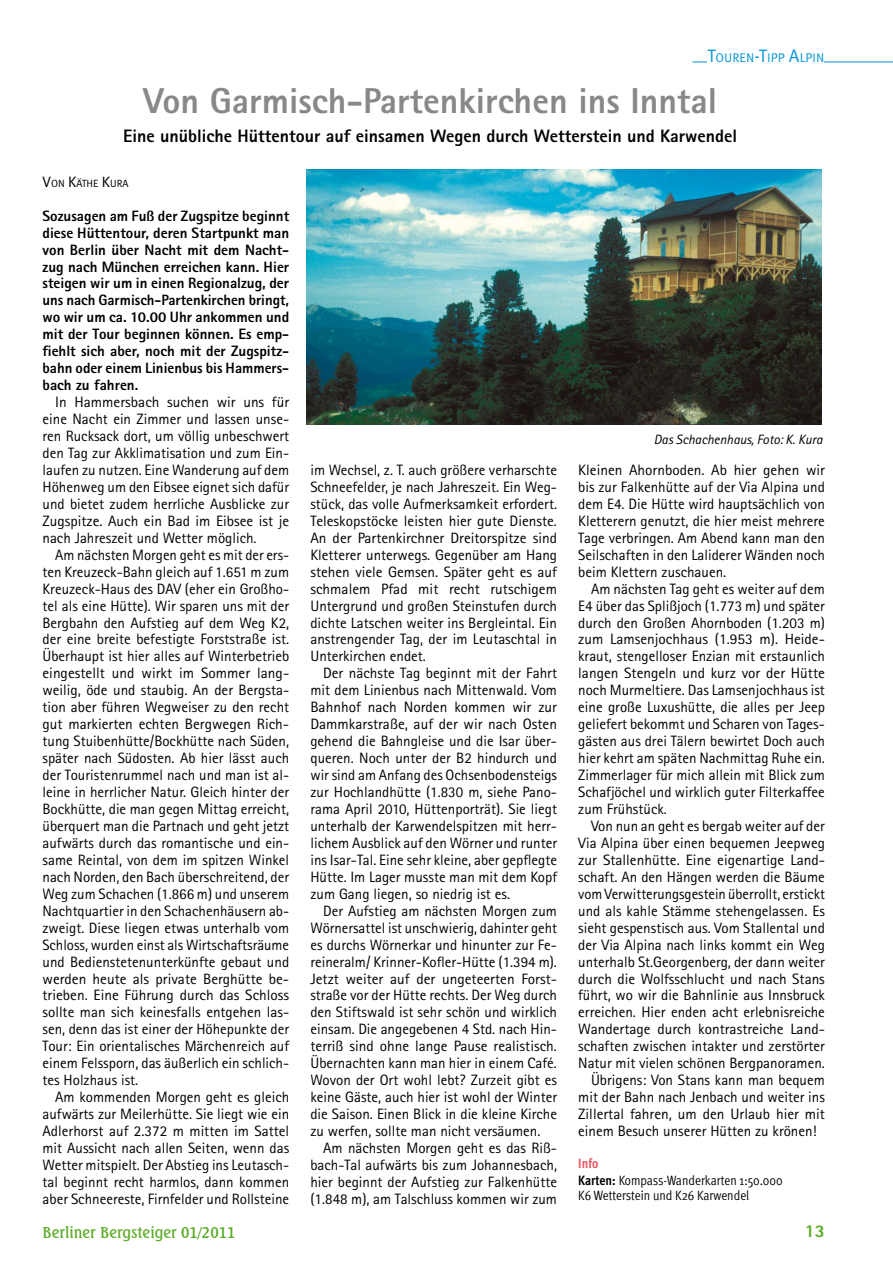
<style>
.page{position:relative;width:893px;height:1263px;background:#fff}
.page>*{position:absolute;margin:0;border:0;box-sizing:border-box;transform-origin:0 0}
.t1{font:800 36px "Agfa Rotis Sans Serif";color:#87888a}
.t2{font:800 18px "Agfa Rotis Sans Serif";color:#000}
.t3{font:800 18px "Agfa Rotis Sans Serif";color:#5bac26}
.t4{font:15px/17px "Agfa Rotis Sans Serif";color:#000;text-align:justify}
.t5{font:800 15px/17px "Agfa Rotis Sans Serif";color:#000;text-align:justify}
.t6{font:500 15px "Seagull BT";color:#5bac26}
.t7{font:13.5px/15px "Meta Cond Normal";color:#000}
.t8{font:italic 13.5px "Agfa Rotis Sans Serif";color:#000}
.t9{font:13.5px "Meta Cond Bold LF";color:#e8525f}
.t10{font:12.6px "Meta Normal Caps";color:#0095d8}
.t11{font:10.5px "Meta Normal";color:#000}
.s1{font-size:18px}
.s2{font-size:15px}
.s3{font-family:"Meta Cond Bold LF"}
</style>
<div class="page">
<img style="left:307px;top:170px;width:514px;height:254px">
<hr style="left:692px;top:62px;width:201px;height:1px;background:#0095d8">
<div style="left:707px;top:48px;width:117px;height:18px;background:#fff"></div>
<p class="t10" style="left:707px;top:51px;width:118px"><span class="s1">T</span>OUREN<span class="s1">-T</span>IPP <span class="s1">A</span>LPIN</p>
<h1 class="t1" style="left:143px;top:78px;width:575px">Von Garmisch-Partenkirchen ins Inntal</h1>
<p class="t2" style="left:123px;top:124px;width:615px">Eine unübliche Hüttentour auf einsamen Wegen durch Wetterstein und Karwendel</p>
<p class="t11" style="left:43px;top:177px;width:87px"><span class="s2">V</span>ON <span class="s2">K</span>ÄTHE <span class="s2">K</span>URA</p>
<p class="t5" style="left:43px;top:207px;width:248px">Sozusagen am Fuß der Zugspitze beginnt diese Hüttentour, deren Startpunkt man von Berlin über Nacht mit dem Nacht&shy;zug nach München erreichen kann. Hier steigen wir um in einen Regionalzug, der uns nach Garmisch-Partenkirchen bringt, wo wir um ca. 10.00 Uhr ankommen und mit der Tour beginnen können. Es emp&shy;fiehlt sich aber, noch mit der Zugspitz&shy;bahn oder einem Linienbus bis Hammers&shy;bach zu fahren.</p>
<p class="t4" style="left:43px;top:393px;width:248px;text-indent:13px">In Hammersbach suchen wir uns für eine Nacht ein Zimmer und lassen unse&shy;ren Rucksack dort, um völlig unbeschwert den Tag zur Akklimatisation und zum Ein&shy;laufen zu nutzen. Eine Wanderung auf dem Höhenweg um den Eibsee eignet sich dafür und bietet zudem herrliche Ausblicke zur Zugspitze. Auch ein Bad im Eibsee ist je nach Jahreszeit und Wetter möglich.</p>
<p class="t4" style="left:43px;top:546px;width:248px;text-indent:13px">Am nächsten Morgen geht es mit der ers&shy;ten Kreuzeck-Bahn gleich auf 1.651 m zum Kreuzeck-Haus des DAV (eher ein Großho&shy;tel als eine Hütte). Wir sparen uns mit der Bergbahn den Aufstieg auf dem Weg K2, der eine breite befestigte Forststraße ist.<br>Überhaupt ist hier alles auf Winterbetrieb eingestellt und wirkt im Sommer lang&shy;weilig, öde und staubig. An der Bergsta&shy;tion aber führen Wegweiser zu den recht gut markierten echten Bergwegen Rich&shy;tung Stuibenhütte/Bockhütte nach Süden, später nach Südosten. Ab hier lässt auch der Touristenrummel nach und man ist al&shy;leine in herrlicher Natur. Gleich hinter der Bockhütte, die man gegen Mittag erreicht, überquert man die Partnach und geht jetzt aufwärts durch das romantische und ein&shy;same Reintal, von dem im spitzen Winkel nach Norden, den Bach überschreitend, der Weg zum Schachen (1.866 m) und unserem Nachtquartier in den Schachenhäusern ab&shy;zweigt. Diese liegen etwas unterhalb vom Schloss, wurden einst als Wirtschaftsräume und Bedienstetenunterkünfte gebaut und werden heute als private Berghütte be&shy;trieben. Eine Führung durch das Schloss sollte man sich keinesfalls entgehen las&shy;sen, denn das ist einer der Höhepunkte der Tour: Ein orientalisches Märchenreich auf einem Felssporn, das äußerlich ein schlich&shy;tes Holzhaus ist.</p>
<p class="t4" style="left:43px;top:1088px;width:248px;text-indent:13px">Am kommenden Morgen geht es gleich aufwärts zur Meilerhütte. Sie liegt wie ein Adlerhorst auf 2.372 m mitten im Sattel mit Aussicht nach allen Seiten, wenn das Wetter mitspielt. Der Abstieg ins Leutasch&shy;tal beginnt recht harmlos, dann kommen aber Schneereste, Firnfelder und Rollsteine</p>
<p class="t4" style="left:310px;top:461px;width:248px">im Wechsel, z. T. auch größere verharschte Schneefelder, je nach Jahreszeit. Ein Weg&shy;stück, das volle Aufmerksamkeit erfordert.<br>Teleskopstöcke leisten hier gute Dienste.<br>An der Partenkirchner Dreitorspitze sind Kletterer unterwegs. Gegenüber am Hang stehen viele Gemsen. Später geht es auf schmalem Pfad mit recht rutschigem Untergrund und großen Steinstufen durch dichte Latschen weiter ins Bergleintal. Ein anstrengender Tag, der im Leutaschtal in Unterkirchen endet.</p>
<p class="t4" style="left:310px;top:665px;width:248px;text-indent:13px">Der nächste Tag beginnt mit der Fahrt mit dem Linienbus nach Mittenwald. Vom Bahnhof nach Norden kommen wir zur Dammkarstraße, auf der wir nach Osten gehend die Bahngleise und die Isar über&shy;queren. Noch unter der B2 hindurch und wir sind am Anfang des Ochsenbodensteigs zur Hochlandhütte (1.830 m, siehe Pano&shy;rama April 2010, Hüttenporträt). Sie liegt unterhalb der Karwendelspitzen mit herr&shy;lichem Ausblick auf den Wörner und runter ins Isar-Tal. Eine sehr kleine, aber gepflegte Hütte. Im Lager musste man mit dem Kopf zum Gang liegen, so niedrig ist es.</p>
<p class="t4" style="left:310px;top:902px;width:248px;text-indent:13px">Der Aufstieg am nächsten Morgen zum Wörnersattel ist unschwierig, dahinter geht es durchs Wörnerkar und hinunter zur Fe&shy;reineralm/ Krinner-Kofler-Hütte (1.394 m).<br>Jetzt weiter auf der ungeteerten Forst&shy;straße vor der Hütte rechts. Der Weg durch den Stiftswald ist sehr schön und wirklich einsam. Die angegebenen 4 Std. nach Hin&shy;terriß sind ohne lange Pause realistisch.<br>Übernachten kann man hier in einem Café.<br>Wovon der Ort wohl lebt? Zurzeit gibt es keine Gäste, auch hier ist wohl der Winter die Saison. Einen Blick in die kleine Kirche zu werfen, sollte man nicht versäumen.</p>
<p class="t4" style="left:310px;top:1139px;width:248px;text-indent:13px">Am nächsten Morgen geht es das Riß&shy;bach-Tal aufwärts bis zum Johannesbach, hier beginnt der Aufstieg zur Falkenhütte (1.848 m), am Talschluss kommen wir zum</p>
<p class="t8" style="left:654px;top:431px;width:170px">Das Schachenhaus, Foto: K. Kura</p>
<p class="t4" style="left:578px;top:461px;width:248px">Kleinen Ahornboden. Ab hier gehen wir bis zur Falkenhütte auf der Via Alpina und dem E4. Die Hütte wird hauptsächlich von Kletterern genutzt, die hier meist mehrere Tage verbringen. Am Abend kann man den Seilschaften in den Laliderer Wänden noch beim Klettern zuschauen.</p>
<p class="t4" style="left:578px;top:580px;width:248px;text-indent:13px">Am nächsten Tag geht es weiter auf dem E4 über das Splißjoch (1.773 m) und später durch den Großen Ahornboden (1.203 m) zum Lamsenjochhaus (1.953 m). Heide&shy;kraut, stengelloser Enzian mit erstaunlich langen Stengeln und kurz vor der Hütte noch Murmeltiere. Das Lamsenjochhaus ist eine große Luxushütte, die alles per Jeep geliefert bekommt und Scharen von Tages&shy;gästen aus drei Tälern bewirtet Doch auch hier kehrt am späten Nachmittag Ruhe ein.<br>Zimmerlager für mich allein mit Blick zum Schafjöchel und wirklich guter Filterkaffee zum Frühstück.</p>
<p class="t4" style="left:591px;top:817px;width:235px">Von nun an geht es bergab weiter auf der</p>
<p class="t4" style="left:578px;top:834px;width:248px">Via Alpina über einen bequemen Jeepweg</p>
<p class="t4" style="left:578px;top:851px;width:248px">zur Stallenhütte. Eine eigenartige Land-</p>
<p class="t4" style="left:578px;top:868px;width:248px">schaft. An den Hängen werden die Bäume</p>
<p class="t4" style="left:578px;top:885px;width:248px">vom Verwitterungsgestein überrollt, erstickt</p>
<p class="t4" style="left:578px;top:902px;width:248px">und als kahle Stämme stehengelassen. Es</p>
<p class="t4" style="left:578px;top:919px;width:248px">sieht gespenstisch aus. Vom Stallental und</p>
<p class="t4" style="left:578px;top:936px;width:248px">der Via Alpina nach links kommt ein Weg</p>
<p class="t4" style="left:578px;top:953px;width:248px">unterhalb St.Georgenberg, der dann weiter</p>
<p class="t4" style="left:578px;top:970px;width:248px">durch die Wolfsschlucht und nach Stans</p>
<p class="t4" style="left:578px;top:987px;width:248px">führt, wo wir die Bahnlinie aus Innsbruck</p>
<p class="t4" style="left:578px;top:1004px;width:248px">erreichen. Hier enden acht erlebnisreiche</p>
<p class="t4" style="left:578px;top:1021px;width:248px">Wandertage durch kontrastreiche Land-</p>
<p class="t4" style="left:578px;top:1038px;width:248px">schaften zwischen intakter und zerstörter</p>
<p class="t4" style="left:578px;top:1055px;width:248px">Natur mit vielen schönen Bergpanoramen.</p>
<p class="t4" style="left:591px;top:1071px;width:235px">Übrigens: Von Stans kann man bequem</p>
<p class="t4" style="left:578px;top:1088px;width:248px">mit der Bahn nach Jenbach und weiter ins</p>
<p class="t4" style="left:578px;top:1105px;width:248px">Zillertal fahren, um den Urlaub hier mit</p>
<p class="t4" style="left:578px;top:1122px;width:240px">einem Besuch unserer Hütten zu krönen!</p>
<p class="t9" style="left:578px;top:1155px;width:22px">Info</p>
<p class="t7" style="left:578px;top:1173px;width:206px"><span class="s3">Karten:</span> Kompass-Wanderkarten 1:50.000<br>K6 Wetterstein und K26 Karwendel</p>
<p class="t6" style="left:43px;top:1222px;width:195px">Berliner Bergsteiger 01/2011</p>
<p class="t3" style="left:805px;top:1219px;width:22px">13</p>
</div>
